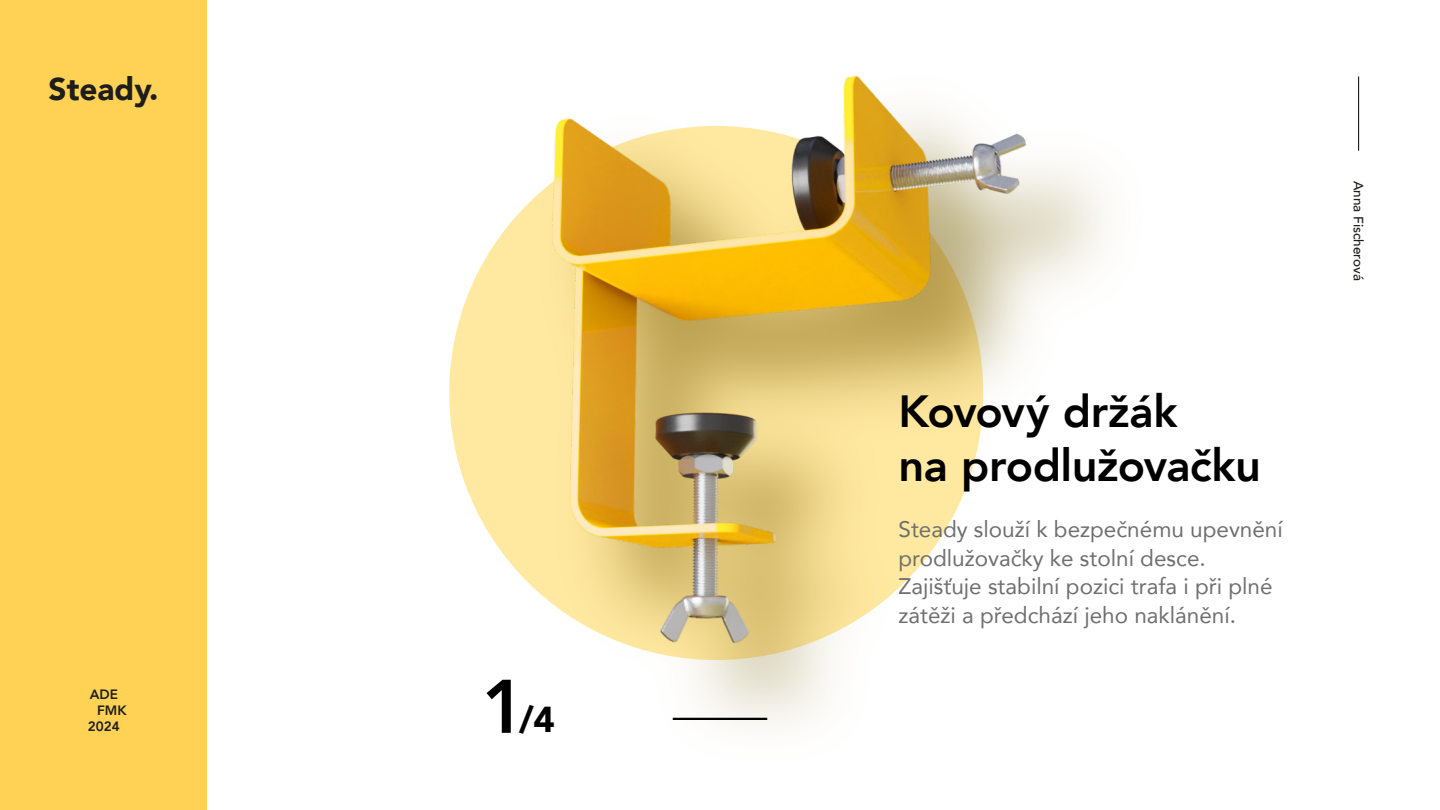
<style>
.page{position:relative;width:1440px;height:810px;background:#fff}
.page>*{position:absolute;margin:0;border:0;box-sizing:border-box;transform-origin:0 0}
.t1{font:800 45px/54px "Avenir";letter-spacing:-.01em;color:#000}
.t2{font:900 36px "Avenir";color:#000}
.t3{font:900 31.5px "Avenir";color:#1d1d1b}
.t4{font:22.5px/28.5px "Avenir";color:#706f6f}
.t5{font:500 13.5px "Avenir";color:#1d1d1b}
.t6{font:800 13.5px "Avenir";color:#1d1d1b}
.s1{font-weight:800;font-size:75px}
</style>
<div class="page">
<div style="left:0;top:0;width:207px;height:810px;background:#ffd255"></div>
<hr style="left:1358px;top:76px;width:1px;height:75px;background:#000">
<img style="left:672px;top:194px;width:434px;height:533px">
<img style="left:449px;top:75px;width:651px;height:617px">
<h3 class="t3" style="left:49px;top:62px;width:111px">Steady.</h3>
<p class="t6" style="left:90px;top:684px;width:30px">ADE</p>
<p class="t6" style="left:97px;top:700px;width:31px">FMK</p>
<p class="t6" style="left:88px;top:716px;width:33px">2024</p>
<h2 class="t2" style="left:482px;top:688px;width:75px"><span class="s1">1</span>/4</h2>
<h1 class="t1" style="left:899px;top:384px;width:364px">Kovový držák<br>na prodlužovačku</h1>
<p class="t4" style="left:898px;top:515px;width:386px">Steady slouží k bezpečnému upevnění prodlužovačky ke stolní desce.<br>Zajišťuje stabilní pozici trafa i při plné zátěži a předchází jeho naklánění.</p>
<p class="t5" style="left:1370px;top:181px;width:102px;rotate:90deg">Anna Fischerová</p>
</div>
